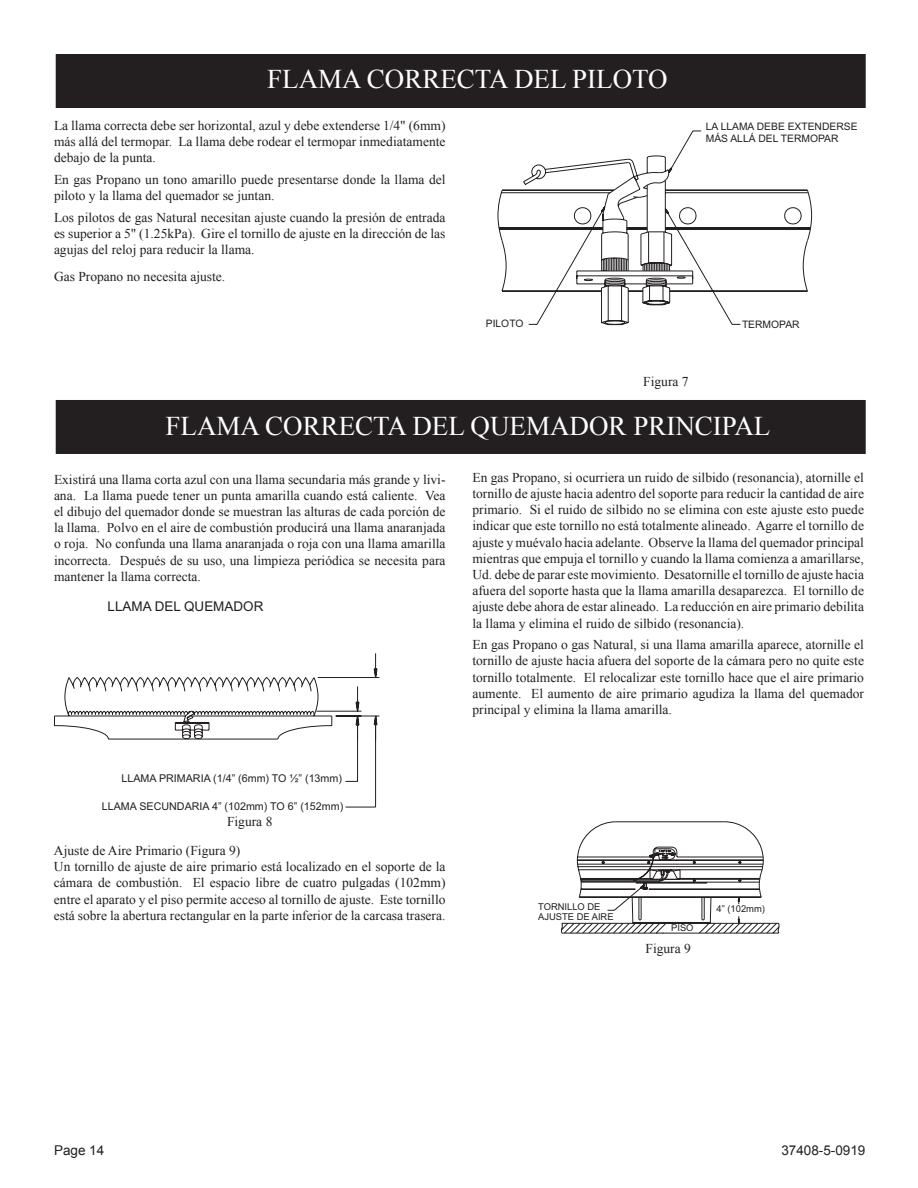
<style>
.page{position:relative;width:918px;height:1188px;background:#fff}
.page>*{position:absolute;margin:0;border:0;box-sizing:border-box;transform-origin:0 0}
.t1{font:27px "Times New Roman";color:#fff}
.t2{font:13.5px/16.2px "Times New Roman";color:#231f20;text-align:justify}
.t3{font:13.5px "Arial";color:#231f20}
.t4{font:13.35px "Arial";color:#231f20}
.t5{font:10.65px "Arial";color:#231f20}
.t6{font:10.35px/11.6px "Arial";color:#231f20}
.t7{font:9.45px/10.5px "Arial";color:#231f20}
</style>
<div class="page">
<div style="left:62px;top:60px;width:798px;height:42px;background:#231f20"></div>
<div style="left:56px;top:54px;width:810px;height:54px;border:12px solid #231f20"></div>
<svg style="left:498px;top:159px;width:313px;height:166px"></svg>
<div style="left:62px;top:406px;width:798px;height:42px;background:#231f20"></div>
<div style="left:56px;top:400px;width:810px;height:54px;border:12px solid #231f20"></div>
<svg style="left:108px;top:653px;width:272px;height:154px"></svg>
<svg style="left:54px;top:677px;width:304px;height:62px"></svg>
<svg style="left:561px;top:821px;width:218px;height:113px"></svg>
<h1 class="t1" style="left:267px;top:60px;width:402px">Flama Correcta del Piloto</h1>
<p class="t2" style="left:54px;top:117px;width:393px">La llama correcta debe ser horizontal, azul y debe extenderse 1/4" (6mm) más allá del termopar. La llama debe rodear el termopar inmediatamente debajo de la punta.</p>
<p class="t2" style="left:54px;top:171px;width:393px">En gas Propano un tono amarillo puede presentarse donde la llama del piloto y la llama del quemador se juntan.</p>
<p class="t2" style="left:54px;top:209px;width:393px">Los pilotos de gas Natural necesitan ajuste cuando la presión de entrada es superior a 5" (1.25kPa). Gire el tornillo de ajuste en la dirección de las agujas del reloj para reducir la llama.</p>
<p class="t2" style="left:54px;top:268px;width:173px">Gas Propano no necesita ajuste.</p>
<p class="t6" style="left:706px;top:121px;width:153px">LA LLAMA DEBE EXTENDERSE<br>MÁS ALLÁ DEL TERMOPAR</p>
<p class="t6" style="left:486px;top:318px;width:39px">PILOTO</p>
<p class="t6" style="left:742px;top:318px;width:59px">TERMOPAR</p>
<p class="t2" style="left:643px;top:373px;width:47px">Figura 7</p>
<h1 class="t1" style="left:166px;top:408px;width:597px">Flama Correcta del Quemad or Principal</h1>
<p class="t2" style="left:54px;top:471px;width:393px">Existirá una llama corta azul con una llama secundaria más grande y livi&shy;ana. La llama puede tener un punta amarilla cuando está caliente. Vea el dibujo del quemador donde se muestran las alturas de cada porción de la llama. Polvo en el aire de combustión producirá una llama anaranjada o roja. No confunda una llama anaranjada o roja con una llama amarilla incorrecta. Después de su uso, una limpieza periódica se necesita para mantener la llama correcta.</p>
<p class="t4" style="left:108px;top:601px;width:157px">LLAMA DEL QUEMADOR</p>
<p class="t2" style="left:472px;top:469px;width:393px">En gas Propano, si ocurriera un ruido de silbido (resonancia), atornille el tornillo de ajuste hacia adentro del soporte para reducir la cantidad de aire primario. Si el ruido de silbido no se elimina con este ajuste esto puede indicar que este tornillo no está totalmente alineado. Agarre el tornillo de ajuste y muévalo hacia adelante. Observe la llama del quemador principal mientras que empuja el tornillo y cuando la llama comienza a amarillarse, Ud. debe de parar este movimiento. Desatornille el tornillo de ajuste hacia afuera del soporte hasta que la llama amarilla desaparezca. El tornillo de ajuste debe ahora de estar alineado. La reducción en aire primario debilita la llama y elimina el ruido de silbido (resonancia).</p>
<p class="t2" style="left:472px;top:636px;width:393px">En gas Propano o gas Natural, si una llama amarilla aparece, atornille el tornillo de ajuste hacia afuera del soporte de la cámara pero no quite este tornillo totalmente. El relocalizar este tornillo hace que el aire primario aumente. El aumento de aire primario agudiza la llama del quemador principal y elimina la llama amarilla.</p>
<p class="t5" style="left:121px;top:774px;width:222px">LLAMA PRIMARIA (1/4” (6mm) TO ½” (13mm)</p>
<p class="t5" style="left:102px;top:802px;width:243px">LLAMA SECUNDARIA 4” (102mm) TO 6” (152mm)</p>
<p class="t2" style="left:54px;top:807px;width:220px;line-height:29.1px;text-indent:173px">Figura 8<br>Ajuste de Aire Primario (Figura 9)</p>
<p class="t2" style="left:54px;top:858px;width:393px">Un tornillo de ajuste de aire primario está localizado en el soporte de la cámara de combustión. El espacio libre de cuatro pulgadas (102mm) entre el aparato y el piso permite acceso al tornillo de ajuste. Este tornillo está sobre la abertura rectangular en la parte inferior de la carcasa trasera.</p>
<p class="t7" style="left:538px;top:902px;width:77px">TORNILLO DE<br>AJUSTE DE AIRE</p>
<p class="t7" style="left:717px;top:904px;width:50px">4” (102mm)</p>
<p class="t7" style="left:671px;top:923px;width:24px">PISO</p>
<p class="t2" style="left:646px;top:940px;width:47px">Figura 9</p>
<p class="t3" style="left:54px;top:1142px;width:52px">Page 14</p>
<p class="t3" style="left:781px;top:1142px;width:86px">37408-5-0919</p>
</div>
